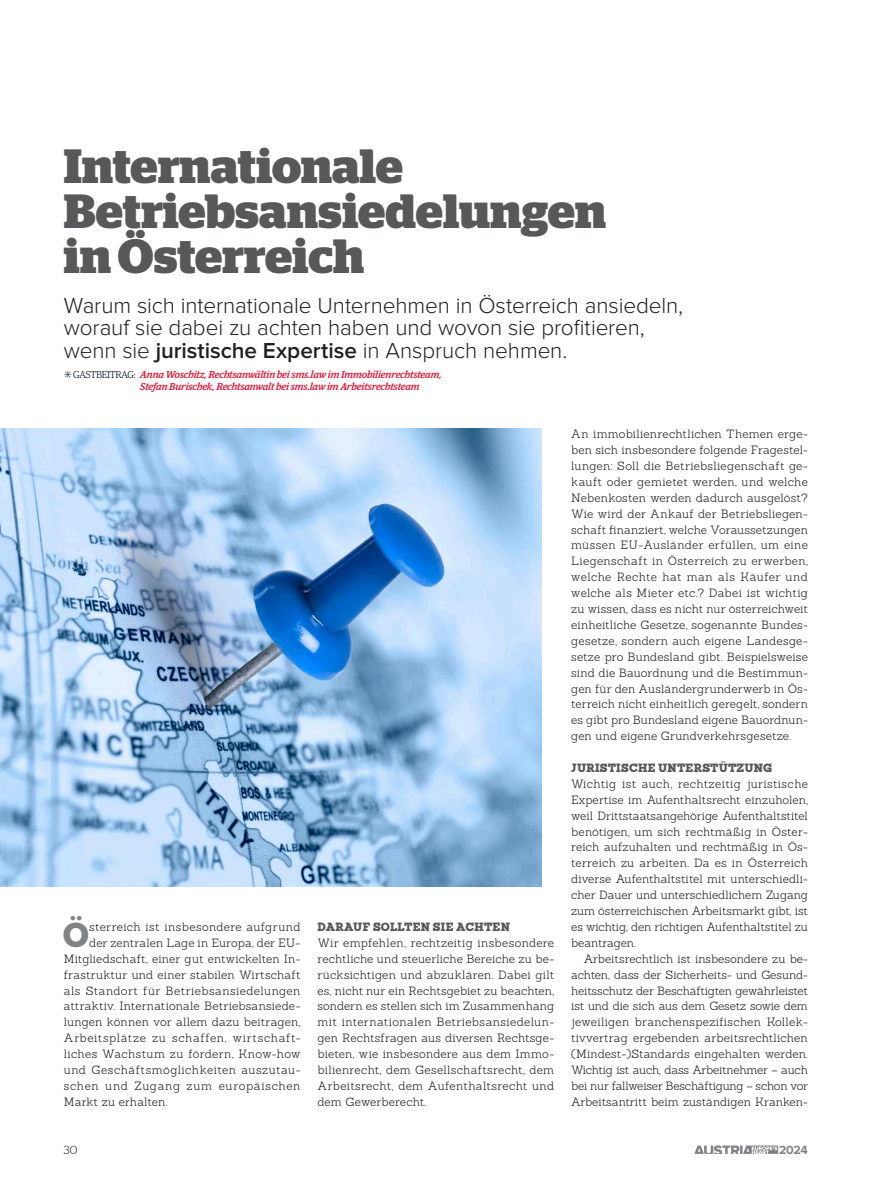
<style>
.page{position:relative;width:893px;height:1191px;background:#fff}
.page>*{position:absolute;margin:0;border:0;box-sizing:border-box;transform-origin:0 0}
.t1{font:700 48px/45px "Stag";color:#57585a}
.t2{font:900 33.9px "Sanchez";color:#808285}
.t3{font:300 22.5px/22.5px "Proxima Nova";letter-spacing:-.005em;color:#231f20}
.t4{font:700 12.3px "Proxima Nova";color:#808285}
.t5{font:300 11.7px/15.9px "Sanchez";letter-spacing:.015em;color:#231f20;text-align:justify}
.t6{font:300 11.7px "Sanchez";letter-spacing:.04em;color:#231f20}
.t7{font:900 11.7px "Sanchez";letter-spacing:.015em;color:#57585a}
.t8{font:300 11.7px "Sanchez";letter-spacing:.055em;color:#231f20}
.t9{font:300 11.7px "Sanchez";letter-spacing:.05em;color:#231f20}
.t10{font:300 11.7px "Stag";color:#231f20}
.t11{font:italic 500 10.05px/12px "Guardian Egyp";letter-spacing:-.01em;color:#dc1c38}
.s1{font-weight:600}
.s2{font-family:"Minion Pro";font-weight:400;font-style:normal;font-size:13.2px;color:#33424d}
.s3{font-weight:300;font-style:normal;color:#001321}
</style>
<div class="page">
<img style="left:0;top:428px;width:541px;height:458px">
<svg style="left:694px;top:1145px;width:84px;height:8px"></svg>
<h1 class="t1" style="left:64px;top:144px;width:544px">Internationale<br>Betriebsansiedelungen in Österreich</h1>
<h3 class="t3" style="left:64px;top:294px;width:621px">Warum sich internationale Unternehmen in Österreich ansiedeln, worauf sie dabei zu achten haben und wovon sie profitieren, wenn sie <span class="s1">juristische Expertise</span> in Anspruch nehmen.</h3>
<p class="t11" style="left:140px;top:368px;width:303px;text-indent:-76px"><span class="s2">•</span><span class="s3">GASTBEITRAG:</span> Anna Woschitz, Rechtsanwältin bei sms.law im Immobilienrechtsteam,<br>Stefan Burischek, Rechtsanwalt bei sms.law im Arbeitsrechtsteam</p>
<h2 class="t2" style="left:63px;top:910px;width:28px">Ö</h2>
<p class="t5" style="left:89px;top:918px;width:213px">sterreich ist insbesondere aufgrund</p>
<p class="t5" style="left:89px;top:934px;width:213px">der zentralen Lage in Europa, der EU-</p>
<p class="t5" style="left:64px;top:950px;width:238px">Mitgliedschaft, einer gut entwickelten In-</p>
<p class="t5" style="left:64px;top:966px;width:238px">frastruktur und einer stabilen Wirtschaft</p>
<p class="t6" style="left:64px;top:983px;width:238px">als Standort für Betriebsansiedelungen</p>
<p class="t5" style="left:64px;top:998px;width:238px">attraktiv. Internationale Betriebsansiede-</p>
<p class="t5" style="left:64px;top:1014px;width:238px">lungen können vor allem dazu beitragen,</p>
<p class="t8" style="left:64px;top:1030px;width:238px">Arbeitsplätze zu schaffen, wirtschaft-</p>
<p class="t5" style="left:64px;top:1046px;width:238px">liches Wachstum zu fördern, Know-how</p>
<p class="t6" style="left:64px;top:1062px;width:238px">und Geschäftsmöglichkeiten auszutau-</p>
<p class="t9" style="left:64px;top:1078px;width:238px">schen und Zugang zum europäischen</p>
<p class="t5" style="left:64px;top:1093px;width:105px">Markt zu erhalten.</p>
<p class="t7" style="left:317px;top:918px;width:194px">DARAUF SOLLTEN SIE ACHTEN</p>
<p class="t5" style="left:317px;top:934px;width:238px">Wir empfehlen, rechtzeitig insbesondere rechtliche und steuerliche Bereiche zu be&shy;rücksichtigen und abzuklären. Dabei gilt es, nicht nur ein Rechtsgebiet zu beachten, sondern es stellen sich im Zusammenhang mit internationalen Betriebsansiedelun&shy;gen Rechtsfragen aus diversen Rechtsge&shy;bieten, wie insbesondere aus dem Immo&shy;bilienrecht, dem Gesellschaftsrecht, dem Arbeitsrecht, dem Aufenthaltsrecht und dem Gewerberecht.</p>
<p class="t5" style="left:571px;top:426px;width:238px">An immobilienrechtlichen Themen erge&shy;ben sich insbesondere folgende Fragestel&shy;lungen: Soll die Betriebsliegenschaft ge&shy;kauft oder gemietet werden, und welche Nebenkosten werden dadurch ausgelöst?<br>Wie wird der Ankauf der Betriebsliegen&shy;schaft finanziert, welche Voraussetzungen müssen EU-Ausländer erfüllen, um eine Liegenschaft in Österreich zu erwerben, welche Rechte hat man als Käufer und welche als Mieter etc.? Dabei ist wichtig zu wissen, dass es nicht nur österreichweit einheitliche Gesetze, sogenannte Bundes&shy;gesetze, sondern auch eigene Landesge&shy;setze pro Bundesland gibt. Beispielsweise sind die Bauordnung und die Bestimmun&shy;gen für den Ausländergrunderwerb in Ös&shy;terreich nicht einheitlich geregelt, sondern es gibt pro Bundesland eigene Bauordnun&shy;gen und eigene Grundverkehrsgesetze.</p>
<p class="t7" style="left:571px;top:759px;width:202px">JURISTISCHE UNTERSTÜTZUNG</p>
<p class="t5" style="left:571px;top:775px;width:238px">Wichtig ist auch, rechtzeitig juristische Expertise im Aufenthaltsrecht einzuholen, weil Drittstaatsangehörige Aufenthaltstitel benötigen, um sich rechtmäßig in Öster&shy;reich aufzuhalten und rechtmäßig in Ös&shy;terreich zu arbeiten. Da es in Österreich diverse Aufenthaltstitel mit unterschiedli&shy;cher Dauer und unterschiedlichem Zugang zum österreichischen Arbeitsmarkt gibt, ist es wichtig, den richtigen Aufenthaltstitel zu beantragen.</p>
<p class="t5" style="left:571px;top:950px;width:238px;text-indent:13px">Arbeitsrechtlich ist insbesondere zu be&shy;achten, dass der Sicherheits- und Gesund&shy;heitsschutz der Beschäftigten gewährleistet ist und die sich aus dem Gesetz sowie dem jeweiligen branchenspezifischen Kollek&shy;tivvertrag ergebenden arbeitsrechtlichen (Mindest-)Standards eingehalten werden.<br>Wichtig ist auch, dass Arbeitnehmer – auch bei nur fallweiser Beschäftigung – schon vor Arbeitsantritt beim zuständigen Kranken-</p>
<p class="t10" style="left:64px;top:1143px;width:15px">30</p>
<p class="t4" style="left:779px;top:1142px;width:30px">2024</p>
</div>
